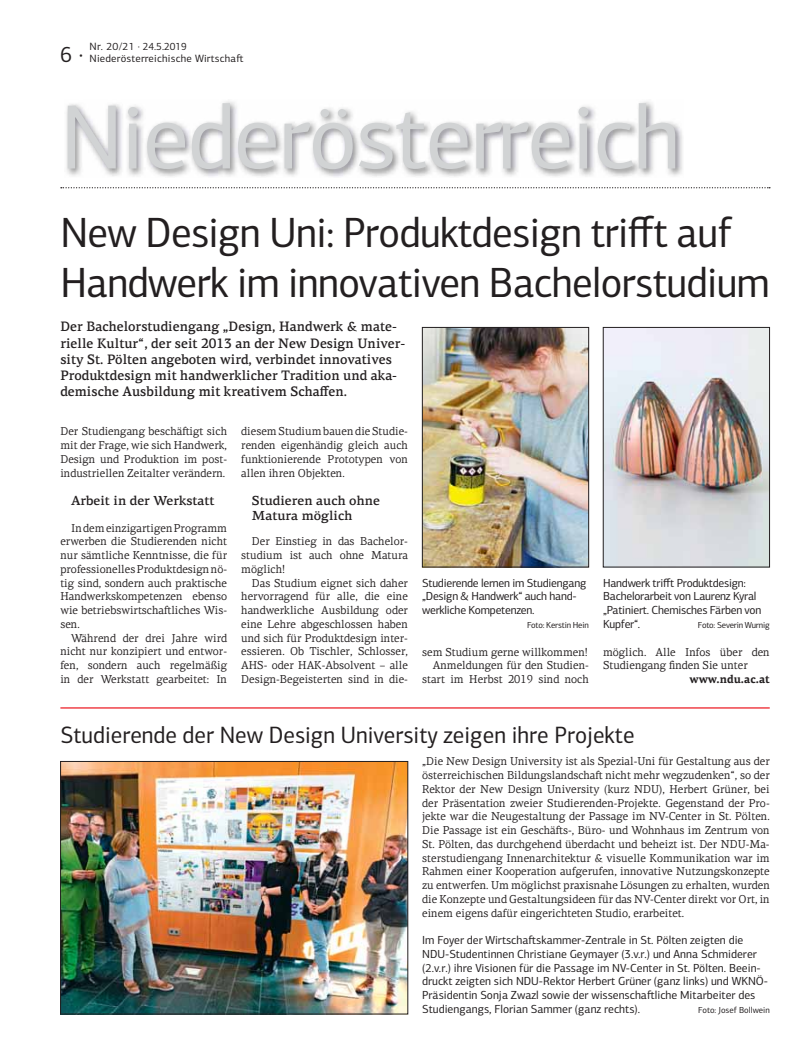
<style>
.page{position:relative;width:798px;height:1063px;background:#fff}
.page>*{position:absolute;margin:0;border:0;box-sizing:border-box;transform-origin:0 0}
.t1{font:91.88px "PF Centro Sans Pro";color:#d1d3d4}
.t2{font:42.5px/50px "PF Centro Sans Pro";letter-spacing:-.015em;color:#231f20;scale:.96 1}
.t3{font:23.75px "PF Centro Sans Pro";color:#231f20;scale:.96 1}
.t4{font:22.5px "PF Centro Sans Pro";color:#231f20;scale:.96 1}
.t5{font:500 13.75px/16.2px "PF Centro Serif Pro";color:#231f20;scale:.96 1}
.t6{font:500 13.12px/15px "PF Centro Serif Pro";color:#231f20}
.t7{font:11.75px/13.8px "PF Centro Sans Pro";color:#231f20}
.t8{font:11.75px/13.8px "PF Centro Sans Pro";letter-spacing:-.02em;color:#231f20}
.t9{font:11.5px/13.8px "PF Centro Serif Pro";color:#231f20;text-align:justify;scale:.96 1}
.t10{font:700 11.5px "PF Centro Serif Pro";color:#231f20;scale:.96 1}
.t11{font:10.62px/11.9px "PF Centro Sans Pro";letter-spacing:.02em;color:#231f20}
.t12{font:8.75px "PF Centro Sans Pro";letter-spacing:-.02em;color:#231f20}
</style>
<div class="page">
<svg style="left:61px;top:187px;width:708px;height:1px"></svg>
<img style="left:66px;top:101px;width:617px;height:76px">
<img style="left:424px;top:329px;width:162px;height:236px">
<div style="left:422px;top:327px;width:166px;height:240px;border:1px solid #231f20"></div>
<img style="left:604px;top:329px;width:163px;height:236px">
<div style="left:602px;top:327px;width:167px;height:240px;border:1px solid #231f20"></div>
<img style="left:62px;top:763px;width:344px;height:249px">
<div style="left:60px;top:761px;width:348px;height:253px;border:1px solid #231f20"></div>
<hr style="left:60px;top:707px;width:709px;height:2px;background:#ed1c24">
<h3 class="t4" style="left:60px;top:46px;width:25px">6 ·</h3>
<p class="t11" style="left:89px;top:42px;width:155px">Nr. 20/21 · 24.5.2019<br>Niederösterreichische Wirtscha-</p>
<h1 class="t1" style="left:60px;top:103px;width:621px">Niederösterreich</h1>
<h2 class="t2" style="left:60px;top:212px;width:740px">New Design Uni: Produktdesign trifft auf<br>Handwerk im innovativen Bachelorstudium</h2>
<p class="t5" style="left:60px;top:320px;width:360px">Der Bachelorstudiengang „Design, Handwerk &amp; mate&shy;rielle Kultur“, der seit 2013 an der New Design Univer&shy;sity St. Pölten angeboten wird, verbindet innovatives Produktdesign mit handwerklicher Tradition und aka&shy;demische Ausbildung mit kreativem Schaffen.</p>
<p class="t9" style="left:60px;top:426px;width:175px">Der Studiengang beschä-igt sich mit der Frage, wie sich Handwerk, Design und Produktion im post&shy;industriellen Zeitalter verändern.</p>
<p class="t6" style="left:71px;top:495px;width:145px">Arbeit in der Werkstatt</p>
<p class="t9" style="left:60px;top:522px;width:175px;text-indent:11px">In dem einzigartigen Programm erwerben die Studierenden nicht nur sämtliche Kenntnisse, die für professionelles Produktdesign nö&shy;tig sind, sondern auch praktische Handwerkskompetenzen ebenso wie betriebswirtscha-liches Wis&shy;sen.</p>
<p class="t9" style="left:60px;top:632px;width:175px;text-indent:11px">Während der drei Jahre wird nicht nur konzipiert und entwor&shy;fen, sondern auch regelmäßig in der Werkstatt gearbeitet: In</p>
<p class="t9" style="left:241px;top:426px;width:175px">diesem Studium bauen die Studie&shy;renden eigenhändig gleich auch funktionierende Prototypen von allen ihren Objekten.</p>
<p class="t6" style="left:252px;top:495px;width:129px">Studieren auch ohne<br>Matura möglich</p>
<p class="t9" style="left:241px;top:536px;width:175px;text-indent:11px">Der Einstieg in das Bachelor&shy;studium ist auch ohne Matura möglich!</p>
<p class="t9" style="left:241px;top:577px;width:175px;text-indent:11px">Das Studium eignet sich daher hervorragend für alle, die eine handwerkliche Ausbildung oder eine Lehre abgeschlossen haben und sich für Produktdesign inter&shy;essieren. Ob Tischler, Schlosser, AHS- oder HAK-Absolvent – alle Design-Begeisterten sind in die-</p>
<p class="t8" style="left:602px;top:577px;width:160px">Handwerk trifft Produktdesign:<br>Bachelorarbeit von Laurenz Kyral „Patiniert. Chemisches Färben von<br>Kupfer“.</p>
<p class="t8" style="left:422px;top:577px;width:166px">Studierende lernen im Studiengang „Design &amp; Handwerk“ auch hand&shy;werkliche Kompetenzen.</p>
<p class="t12" style="left:527px;top:622px;width:63px">Foto: Kerstin Hein</p>
<p class="t12" style="left:697px;top:622px;width:73px">Foto: Severin Wurnig</p>
<p class="t9" style="left:422px;top:646px;width:175px;text-align:right">sem Studium gerne willkommen!<br>Anmeldungen für den Studien&shy;start im Herbst 2019 sind noch</p>
<p class="t9" style="left:602px;top:646px;width:175px">möglich. Alle Infos über den<br>Studiengang finden Sie unter</p>
<p class="t10" style="left:689px;top:675px;width:85px">www.ndu.ac.at</p>
<h3 class="t3" style="left:60px;top:726px;width:599px">Studierende der New Design University zeigen ihre Projekte</h3>
<p class="t9" style="left:422px;top:756px;width:363px">„Die New Design University ist als Spezial-Uni für Gestaltung aus der österreichischen Bildungslandscha- nicht mehr wegzudenken“, so der Rektor der New Design University (kurz NDU), Herbert Grüner, bei der Präsentation zweier Studierenden-Projekte. Gegenstand der Pro&shy;jekte war die Neugestaltung der Passage im NV-Center in St. Pölten.<br>Die Passage ist ein Geschä-s-, Büro- und Wohnhaus im Zentrum von St. Pölten, das durchgehend überdacht und beheizt ist. Der NDU-Ma&shy;sterstudiengang Innenarchitektur &amp; visuelle Kommunikation war im Rahmen einer Kooperation aufgerufen, innovative Nutzungskonzepte zu entwerfen. Um möglichst praxisnahe Lösungen zu erhalten, wurden die Konzepte und Gestaltungsideen für das NV-Center direkt vor Ort, in einem eigens dafür eingerichteten Studio, erarbeitet.</p>
<p class="t7" style="left:422px;top:935px;width:347px">Im Foyer der Wirtscha-skammer-Zentrale in St. Pölten zeigten die NDU-Studentinnen Christiane Geymayer (3.v.r.) und Anna Schmiderer (2.v.r.) ihre Visionen für die Passage im NV-Center in St. Pölten. Beein&shy;druckt zeigten sich NDU-Rektor Herbert Grüner (ganz links) und WKNÖ-Präsidentin Sonja Zwazl sowie der wissenscha-liche Mitarbeiter des Studiengangs, Florian Sammer (ganz rechts).</p>
<p class="t12" style="left:698px;top:1007px;width:73px">Foto: Josef Bollwein</p>
</div>
